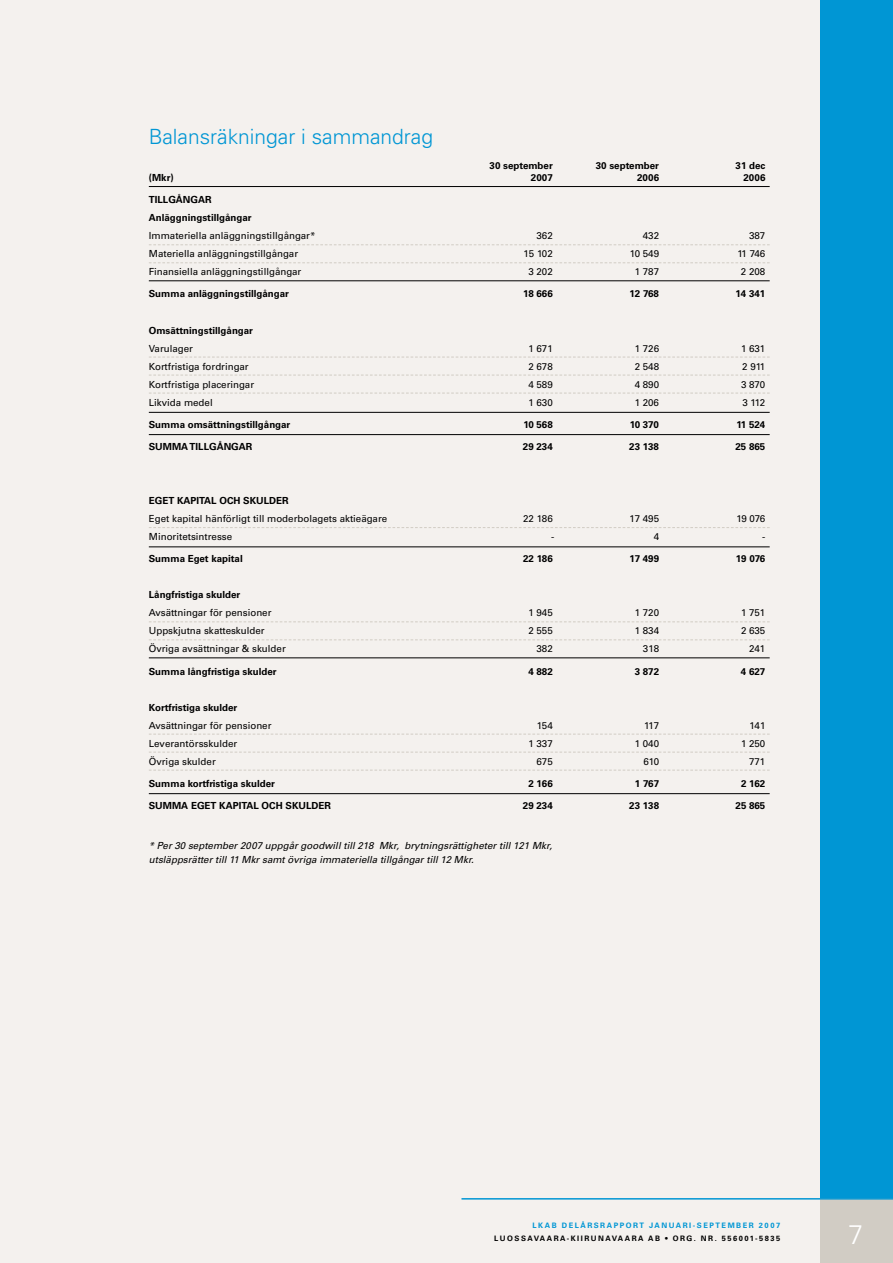
<style>
.page{position:relative;width:893px;height:1263px;background:#f4f1ee}
.page>*{position:absolute;margin:0;border:0;box-sizing:border-box;transform-origin:0 0}
.t1{font:300 21px "Univers";color:#0096d4}
.t2{font:9.75px "Univers";color:#000}
.t3{font:700 9.75px/18px "Univers";color:#000}
.t4{font:italic 9.75px/13.5px "Univers";color:#000}
.t5{font:700 7.5px "Univers";letter-spacing:.2em;color:#000}
.t6{font:700 7.5px "Univers";letter-spacing:.2em;color:#0096d4}
</style>
<div class="page">
<div style="left:821px;top:0;width:72px;height:1220px;background:#0096d4"></div>
<div style="left:821px;top:1199px;width:72px;height:64px;background:#d1ccc4"></div>
<hr style="left:461px;top:1198px;width:432px;height:1px;background:#0096d4">
<hr style="left:149px;top:186px;width:621px;height:1px;background:#000">
<svg style="left:149px;top:244px;width:621px;height:1px"></svg>
<svg style="left:149px;top:262px;width:621px;height:1px"></svg>
<hr style="left:149px;top:280px;width:621px;height:1px;background:#000">
<svg style="left:149px;top:357px;width:621px;height:1px"></svg>
<svg style="left:149px;top:375px;width:621px;height:1px"></svg>
<svg style="left:149px;top:393px;width:621px;height:1px"></svg>
<hr style="left:149px;top:412px;width:621px;height:1px;background:#000">
<hr style="left:149px;top:434px;width:621px;height:1px;background:#000">
<svg style="left:149px;top:527px;width:621px;height:1px"></svg>
<hr style="left:149px;top:546px;width:621px;height:1px;background:#000">
<svg style="left:149px;top:621px;width:621px;height:1px"></svg>
<svg style="left:149px;top:639px;width:621px;height:1px"></svg>
<hr style="left:149px;top:657px;width:621px;height:1px;background:#000">
<svg style="left:149px;top:734px;width:621px;height:1px"></svg>
<svg style="left:149px;top:752px;width:621px;height:1px"></svg>
<svg style="left:149px;top:770px;width:621px;height:1px"></svg>
<hr style="left:149px;top:793px;width:621px;height:1px;background:#000">
<h1 class="t1" style="left:149px;top:124px;width:286px">Balansräkningar i sammandrag</h1>
<p class="t3" style="left:490px;top:157px;width:65px">30 september</p>
<p class="t3" style="left:596px;top:157px;width:65px">30 september</p>
<p class="t3" style="left:736px;top:157px;width:31px">31 dec</p>
<p class="t3" style="left:149px;top:169px;width:26px">(Mkr)</p>
<p class="t3" style="left:531px;top:169px;width:23px">2007</p>
<p class="t3" style="left:637px;top:169px;width:23px">2006</p>
<p class="t3" style="left:743px;top:169px;width:23px">2006</p>
<p class="t3" style="left:149px;top:191px;width:6px">TILL</p>
<p class="t3" style="left:149px;top:191px;width:104px;text-indent:20px">GÅNGAR<br>Anläggningstillgångar</p>
<p class="t2" style="left:149px;top:230px;width:168px">I mmateriella anläggningstillgångar*</p>
<p class="t2" style="left:536px;top:230px;width:18px">362</p>
<p class="t2" style="left:643px;top:230px;width:18px">432</p>
<p class="t2" style="left:749px;top:230px;width:18px">387</p>
<p class="t2" style="left:149px;top:248px;width:151px">Materiella anläggningstillgångar</p>
<p class="t2" style="left:524px;top:248px;width:31px">15 102</p>
<p class="t2" style="left:630px;top:248px;width:31px">10 549</p>
<p class="t2" style="left:737px;top:248px;width:29px">11 746</p>
<p class="t2" style="left:149px;top:266px;width:154px">Finansiella anläggningstillgångar</p>
<p class="t2" style="left:528px;top:266px;width:26px">3 202</p>
<p class="t2" style="left:635px;top:266px;width:26px">1 787</p>
<p class="t2" style="left:741px;top:266px;width:26px">2 208</p>
<p class="t3" style="left:149px;top:285px;width:142px">Summa anläggningstillgångar</p>
<p class="t3" style="left:523px;top:285px;width:31px">18 666</p>
<p class="t3" style="left:629px;top:285px;width:31px">12 768</p>
<p class="t3" style="left:736px;top:285px;width:31px">14 341</p>
<p class="t3" style="left:149px;top:321px;width:106px">Omsättningstillgångar</p>
<p class="t2" style="left:149px;top:342px;width:46px">Varulager</p>
<p class="t2" style="left:528px;top:342px;width:26px">1 671</p>
<p class="t2" style="left:635px;top:342px;width:26px">1 726</p>
<p class="t2" style="left:741px;top:342px;width:26px">1 631</p>
<p class="t2" style="left:149px;top:360px;width:101px">Kortfristiga fordringar</p>
<p class="t2" style="left:528px;top:360px;width:26px">2 678</p>
<p class="t2" style="left:635px;top:360px;width:26px">2 548</p>
<p class="t2" style="left:742px;top:360px;width:25px">2 911</p>
<p class="t2" style="left:149px;top:378px;width:107px">Kortfristiga placeringar</p>
<p class="t2" style="left:528px;top:378px;width:26px">4 589</p>
<p class="t2" style="left:635px;top:378px;width:26px">4 890</p>
<p class="t2" style="left:741px;top:378px;width:26px">3 870</p>
<p class="t2" style="left:149px;top:396px;width:65px">Likvida medel</p>
<p class="t2" style="left:528px;top:396px;width:26px">1 630</p>
<p class="t2" style="left:635px;top:396px;width:26px">1 206</p>
<p class="t2" style="left:742px;top:396px;width:24px">3 112</p>
<p class="t3" style="left:149px;top:415px;width:143px">Summa omsättningstillgångar</p>
<p class="t3" style="left:523px;top:415px;width:31px">10 568</p>
<p class="t3" style="left:630px;top:415px;width:31px">10 370</p>
<p class="t3" style="left:736px;top:415px;width:30px">11 524</p>
<p class="t3" style="left:149px;top:438px;width:47px">SUMMA TILL</p>
<p class="t3" style="left:209px;top:438px;width:45px">GÅNGAR</p>
<p class="t3" style="left:523px;top:438px;width:31px">29 234</p>
<p class="t3" style="left:629px;top:438px;width:31px">23 138</p>
<p class="t3" style="left:735px;top:438px;width:31px">25 865</p>
<p class="t3" style="left:149px;top:492px;width:141px">EGET KAPITAL OCH SKULDER</p>
<p class="t2" style="left:149px;top:513px;width:240px">Eget kapital hänförligt till moderbolagets aktieägare</p>
<p class="t2" style="left:523px;top:513px;width:31px">22 186</p>
<p class="t2" style="left:629px;top:513px;width:31px">17 495</p>
<p class="t2" style="left:737px;top:513px;width:30px">19 076</p>
<p class="t2" style="left:149px;top:531px;width:85px">M inoritetsintresse</p>
<p class="t2" style="left:551px;top:531px;width:5px">-</p>
<p class="t2" style="left:654px;top:531px;width:7px">4</p>
<p class="t2" style="left:762px;top:531px;width:5px">-</p>
<p class="t3" style="left:149px;top:550px;width:95px">Summa Eget kapital</p>
<p class="t3" style="left:523px;top:550px;width:31px">22 186</p>
<p class="t3" style="left:630px;top:550px;width:31px">17 499</p>
<p class="t3" style="left:736px;top:550px;width:31px">19 076</p>
<p class="t3" style="left:149px;top:586px;width:93px">Långfristiga skulder</p>
<p class="t2" style="left:149px;top:607px;width:124px">Avsättningar för pensioner</p>
<p class="t2" style="left:528px;top:607px;width:26px">1 945</p>
<p class="t2" style="left:635px;top:607px;width:26px">1 720</p>
<p class="t2" style="left:741px;top:607px;width:26px">1 751</p>
<p class="t2" style="left:149px;top:625px;width:117px">Uppskjutna skatteskulder</p>
<p class="t2" style="left:528px;top:625px;width:26px">2 555</p>
<p class="t2" style="left:635px;top:625px;width:26px">1 834</p>
<p class="t2" style="left:741px;top:625px;width:26px">2 635</p>
<p class="t2" style="left:149px;top:643px;width:138px">Övriga avsättningar &amp; skulder</p>
<p class="t2" style="left:536px;top:643px;width:18px">382</p>
<p class="t2" style="left:643px;top:643px;width:18px">318</p>
<p class="t2" style="left:749px;top:643px;width:18px">241</p>
<p class="t3" style="left:149px;top:662px;width:129px">Summa långfristiga skulder</p>
<p class="t3" style="left:528px;top:662px;width:26px">4 882</p>
<p class="t3" style="left:635px;top:662px;width:26px">3 872</p>
<p class="t3" style="left:741px;top:662px;width:26px">4 627</p>
<p class="t3" style="left:149px;top:698px;width:90px">Kortfristiga skulder</p>
<p class="t2" style="left:149px;top:719px;width:124px">Avsättningar för pensioner</p>
<p class="t2" style="left:537px;top:719px;width:18px">154</p>
<p class="t2" style="left:644px;top:719px;width:16px">117</p>
<p class="t2" style="left:749px;top:719px;width:17px">141</p>
<p class="t2" style="left:149px;top:737px;width:90px">Leverantörsskulder</p>
<p class="t2" style="left:528px;top:737px;width:26px">1 337</p>
<p class="t2" style="left:635px;top:737px;width:26px">1 040</p>
<p class="t2" style="left:741px;top:737px;width:26px">1 250</p>
<p class="t2" style="left:149px;top:755px;width:68px">Övriga skulder</p>
<p class="t2" style="left:536px;top:755px;width:18px">675</p>
<p class="t2" style="left:643px;top:755px;width:17px">610</p>
<p class="t2" style="left:749px;top:755px;width:18px">771</p>
<p class="t3" style="left:149px;top:774px;width:128px">Summa kortfristiga skulder</p>
<p class="t3" style="left:528px;top:774px;width:26px">2 166</p>
<p class="t3" style="left:635px;top:774px;width:26px">1 767</p>
<p class="t3" style="left:741px;top:774px;width:26px">2 162</p>
<p class="t3" style="left:149px;top:797px;width:184px">SUMMA EGET KAPITAL OCH SKULDER</p>
<p class="t3" style="left:523px;top:797px;width:31px">29 234</p>
<p class="t3" style="left:629px;top:797px;width:31px">23 138</p>
<p class="t3" style="left:736px;top:797px;width:31px">25 865</p>
<p class="t4" style="left:149px;top:839px;width:405px">* Per 30 september 2007 uppgår goodwill till 218 Mkr, brytningsrättigheter till 121 Mkr, utsläppsrätter till 11 Mkr samt övriga immateriella tillgångar till 12 Mkr.</p>
<p class="t6" style="left:533px;top:1220px;width:62px">lka b de lårsra</p>
<p class="t6" style="left:614px;top:1220px;width:136px">ppor t jan uar i-se ptem ber</p>
<p class="t6" style="left:759px;top:1220px;width:23px">2007</p>
<p class="t5" style="left:494px;top:1234px;width:21px">luossa</p>
<p class="t5" style="left:534px;top:1234px;width:14px">vaara</p>
<p class="t5" style="left:567px;top:1234px;width:59px">-k iir unavaara</p>
<p class="t5" style="left:648px;top:1234px;width:32px">ab•org</p>
<p class="t5" style="left:694px;top:1234px;width:88px">. nr . 556001-5835</p>
</div>
